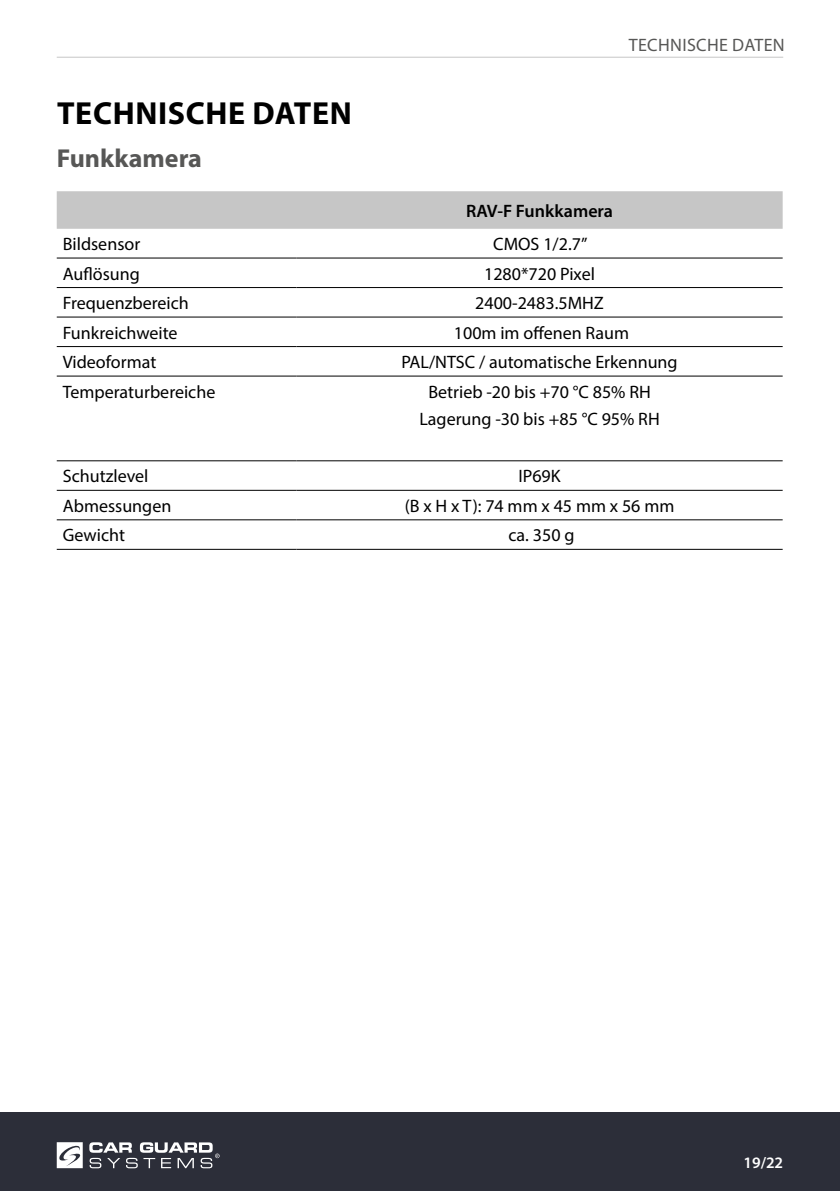
<style>
.page{position:relative;width:840px;height:1191px;background:#fff}
.page>*{position:absolute;margin:0;border:0;box-sizing:border-box;transform-origin:0 0}
.t1{font:700 32px "Myriad Pro";letter-spacing:.02em;color:#000}
.t2{font:700 26px "Myriad Pro";color:#575756}
.t3{font:18px/27.6px "Myriad Pro";color:#000;text-align:center}
.t4{font:18px "Myriad Pro";letter-spacing:.02em;color:#575756}
.t5{font:600 18px "Myriad Pro";color:#000}
.t6{font:600 16px "Myriad Pro";color:#fff}
</style>
<div class="page">
<div style="left:0;top:1112px;width:839px;height:79px;background:#2c2e39"></div>
<svg style="left:57px;top:1142px;width:26px;height:26px"></svg>
<svg style="left:89px;top:1142px;width:130px;height:26px"></svg>
<hr style="left:57px;top:57px;width:725px;height:1px;background:#c6c6c6">
<div style="left:57px;top:191px;width:725px;height:38px;background:#c6c6c6"></div>
<hr style="left:57px;top:258px;width:239px;height:1px;background:#000">
<hr style="left:296px;top:258px;width:486px;height:1px;background:#000">
<hr style="left:57px;top:287px;width:239px;height:1px;background:#000">
<hr style="left:296px;top:287px;width:486px;height:1px;background:#000">
<hr style="left:57px;top:317px;width:239px;height:1px;background:#000">
<hr style="left:296px;top:317px;width:486px;height:1px;background:#000">
<hr style="left:57px;top:346px;width:239px;height:1px;background:#000">
<hr style="left:296px;top:346px;width:486px;height:1px;background:#000">
<hr style="left:57px;top:376px;width:239px;height:1px;background:#000">
<hr style="left:296px;top:376px;width:486px;height:1px;background:#000">
<hr style="left:57px;top:460px;width:239px;height:1px;background:#000">
<hr style="left:296px;top:460px;width:486px;height:1px;background:#000">
<hr style="left:57px;top:490px;width:239px;height:1px;background:#000">
<hr style="left:296px;top:490px;width:486px;height:1px;background:#000">
<hr style="left:57px;top:519px;width:239px;height:1px;background:#000">
<hr style="left:296px;top:519px;width:486px;height:1px;background:#000">
<hr style="left:57px;top:549px;width:239px;height:1px;background:#000">
<hr style="left:296px;top:549px;width:486px;height:1px;background:#000">
<h1 class="t1" style="left:57px;top:92px;width:296px">TECHNISCHE DATEN</h1>
<h2 class="t2" style="left:57px;top:141px;width:147px">Funkkamera</h2>
<p class="t4" style="left:628px;top:34px;width:11px">Tech</p>
<p class="t4" style="left:669px;top:34px;width:22px">nische</p>
<p class="t4" style="left:731px;top:34px;width:54px">Daten</p>
<p class="t5" style="left:466px;top:199px;width:148px">RAV-F Funkkamera</p>
<p class="t3" style="left:63px;top:230px;width:79px">Bildsensor</p>
<p class="t3" style="left:493px;top:230px;width:95px">CMOS 1/2.7”</p>
<p class="t3" style="left:63px;top:259px;width:79px">Auflösung</p>
<p class="t3" style="left:484px;top:259px;width:112px">1280*720 Pixel</p>
<p class="t3" style="left:63px;top:289px;width:128px">Frequenzbereich</p>
<p class="t3" style="left:475px;top:289px;width:130px">2400-2483.5MHZ</p>
<p class="t3" style="left:63px;top:318px;width:116px">Funkreichweite</p>
<p class="t3" style="left:453px;top:318px;width:177px">100m im offenen Raum</p>
<p class="t3" style="left:63px;top:348px;width:95px">Videoformat</p>
<p class="t3" style="left:401px;top:348px;width:277px">PAL/NTSC / automatische Erkennung</p>
<p class="t3" style="left:63px;top:377px;width:154px">Temperaturbereiche</p>
<p class="t3" style="left:419px;top:377px;width:242px">Betrieb -20 bis +70 °C 85% RH<br>Lagerung -30 bis +85 °C 95% RH</p>
<p class="t3" style="left:63px;top:462px;width:87px">Schutzlevel</p>
<p class="t3" style="left:518px;top:462px;width:44px">IP69K</p>
<p class="t3" style="left:63px;top:492px;width:110px">Abmessungen</p>
<p class="t3" style="left:404px;top:492px;width:271px">(B x H x T): 74 mm x 45 mm x 56 mm</p>
<p class="t3" style="left:63px;top:521px;width:64px">Gewicht</p>
<p class="t3" style="left:508px;top:521px;width:67px">ca. 350 g</p>
<p class="t6" style="left:743px;top:1152px;width:41px">19/22</p>
</div>
